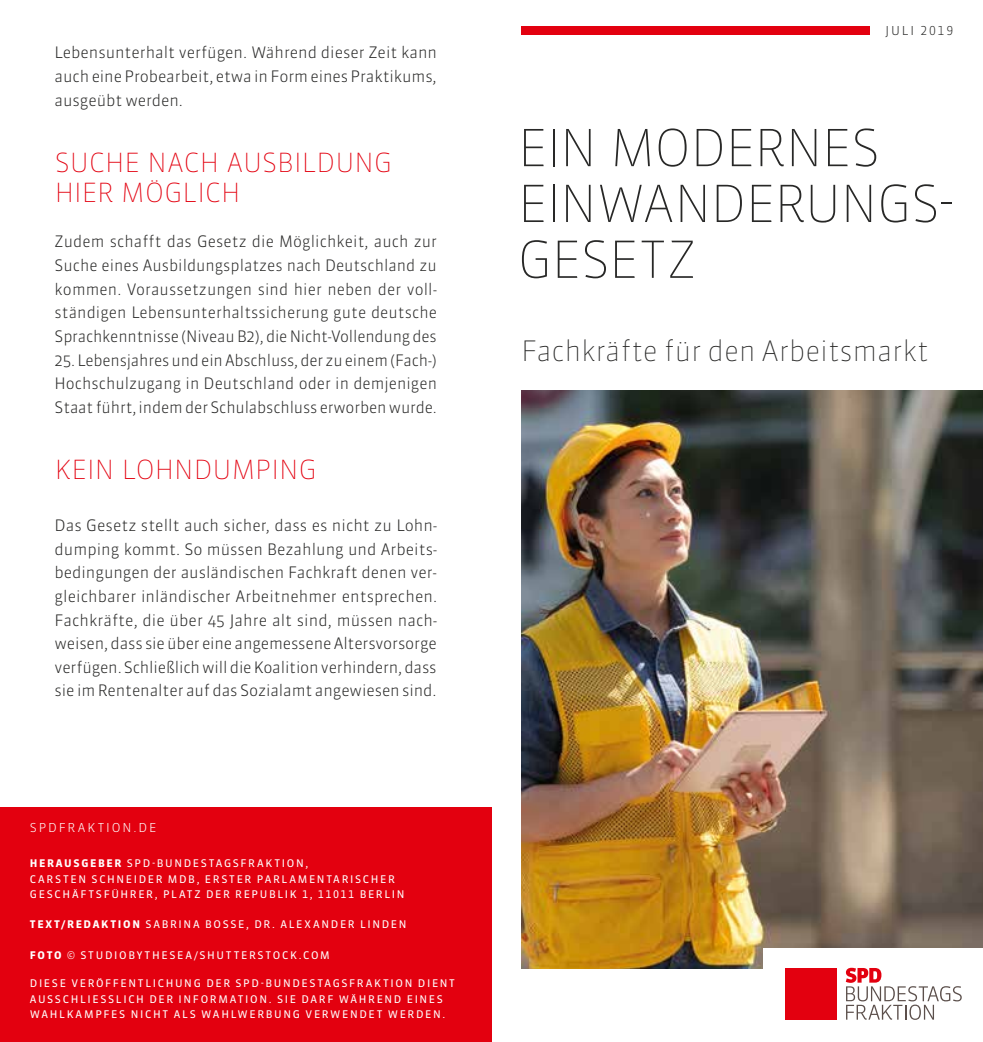
<style>
.page{position:relative;width:983px;height:1042px;background:#fff}
.page>*{position:absolute;margin:0;border:0;box-sizing:border-box;transform-origin:0 0}
.t1{font:100 50.75px/55.8px "Sanuk Pro";letter-spacing:-.025em;color:#282827}
.t2{font:100 28px "Sanuk Pro";letter-spacing:-.01em;color:#282827}
.t3{font:100 26.25px/30.1px "Sanuk Pro";letter-spacing:.005em;color:#e3000f}
.t4{font:300 15.75px/23.6px "Sanuk Pro";letter-spacing:-.01em;color:#282827;text-align:justify}
.t5{font:300 12.25px "Sanuk Pro";letter-spacing:.155em;color:#fff}
.t6{font:300 12.25px "Sanuk Pro";letter-spacing:.15em;color:#282827}
.t7{font:10.5px/15.2px "Sanuk Pro";letter-spacing:.16em;color:#fff}
.s1{font-weight:700}
</style>
<div class="page">
<img style="left:521px;top:391px;width:461px;height:577px">
<div style="left:521px;top:26px;width:417px;height:9px;background:#e3000f"></div>
<div style="left:0;top:808px;width:491px;height:234px;background:#e3000f"></div>
<div style="left:763px;top:948px;width:219px;height:94px;background:#fff"></div>
<div style="left:785px;top:968px;width:51px;height:51px;background:#e3000f"></div>
<svg style="left:845px;top:968px;width:116px;height:52px"></svg>
<div style="left:870px;top:0;width:82px;height:60px;background:#fff"></div>
<p class="t4" style="left:55px;top:40px;width:384px">Lebensunterhalt verfügen. Während dieser Zeit kann auch eine Probearbeit, etwa in Form eines Praktikums, ausgeübt werden.</p>
<h3 class="t3" style="left:55px;top:146px;width:339px">SUCHE NACH AUSBILDUNG<br>HIER MÖGLICH</h3>
<p class="t4" style="left:55px;top:229px;width:384px">Zudem schafft das Gesetz die Möglichkeit, auch zur Suche eines Ausbildungsplatzes nach Deutschland zu kommen. Voraussetzungen sind hier neben der voll&shy;ständigen Lebensunterhaltssicherung gute deutsche Sprachkenntnisse (Niveau B2), die Nicht-Vollendung des</p>
<p class="t4" style="left:55px;top:347px;width:384px">25. Lebensjahres und ein Abschluss, der zu einem (Fach-)<br>Hochschulzugang in Deutschland oder in demjenigen Staat führt, indem der Schulabschluss erworben wurde.</p>
<h3 class="t3" style="left:55px;top:453px;width:264px">KEIN LOHNDUMPING</h3>
<p class="t4" style="left:55px;top:513px;width:384px">Das Gesetz stellt auch sicher, dass es nicht zu Lohn&shy;dumping kommt. So müssen Bezahlung und Arbeits&shy;bedingungen der ausländischen Fachkraft denen ver&shy;gleichbarer inländischer Arbeitnehmer entsprechen.<br>Fachkräfte, die über 45 Jahre alt sind, müssen nach&shy;weisen, dass sie über eine angemessene Altersvorsorge verfügen. Schließlich will die Koalition verhindern, dass sie im Rentenalter auf das Sozialamt angewiesen sind.</p>
<p class="t5" style="left:30px;top:818px;width:128px">SPDFRAKTION.DE</p>
<p class="t7" style="left:30px;top:856px;width:376px"><span class="s1">HERAUSGEBER</span> SPD-BUNDESTAGSFRAKTION,<br>CARSTEN SCHNEIDER MDB, ERSTER PARLAMENTARISCHER<br>GESCHÄFTSFÜHRER, PLATZ DER REPUBLIK 1, 11011 BERLIN</p>
<p class="t7" style="left:30px;top:917px;width:378px"><span class="s1">TEXT/REDAKTION</span> SABRINA BOSSE, DR. ALEXANDER LINDEN</p>
<p class="t7" style="left:30px;top:947px;width:301px"><span class="s1">FOTO</span> © STUDIOBYTHESEA/SHUTTERSTOCK.COM</p>
<p class="t7" style="left:30px;top:975px;width:426px">DIESE VERÖFFENTLICHUNG DER SPD-BUNDESTAGSFRAKTION DIENT<br>AUSSCHLIESSLICH DER INFORMATION. SIE DARF WÄHREND EINES<br>WAHLKAMPFES NICHT ALS WAHLWERBUNG VERWENDET WERDEN.</p>
<p class="t6" style="left:885px;top:22px;width:69px">JULI 2019</p>
<h1 class="t1" style="left:517px;top:118px;width:436px">EIN MODERNES<br>EINWANDERUNGS-<br>GESETZ</h1>
<h2 class="t2" style="left:521px;top:331px;width:409px">Fachkräfte für den Arbeitsmarkt</h2>
</div>
